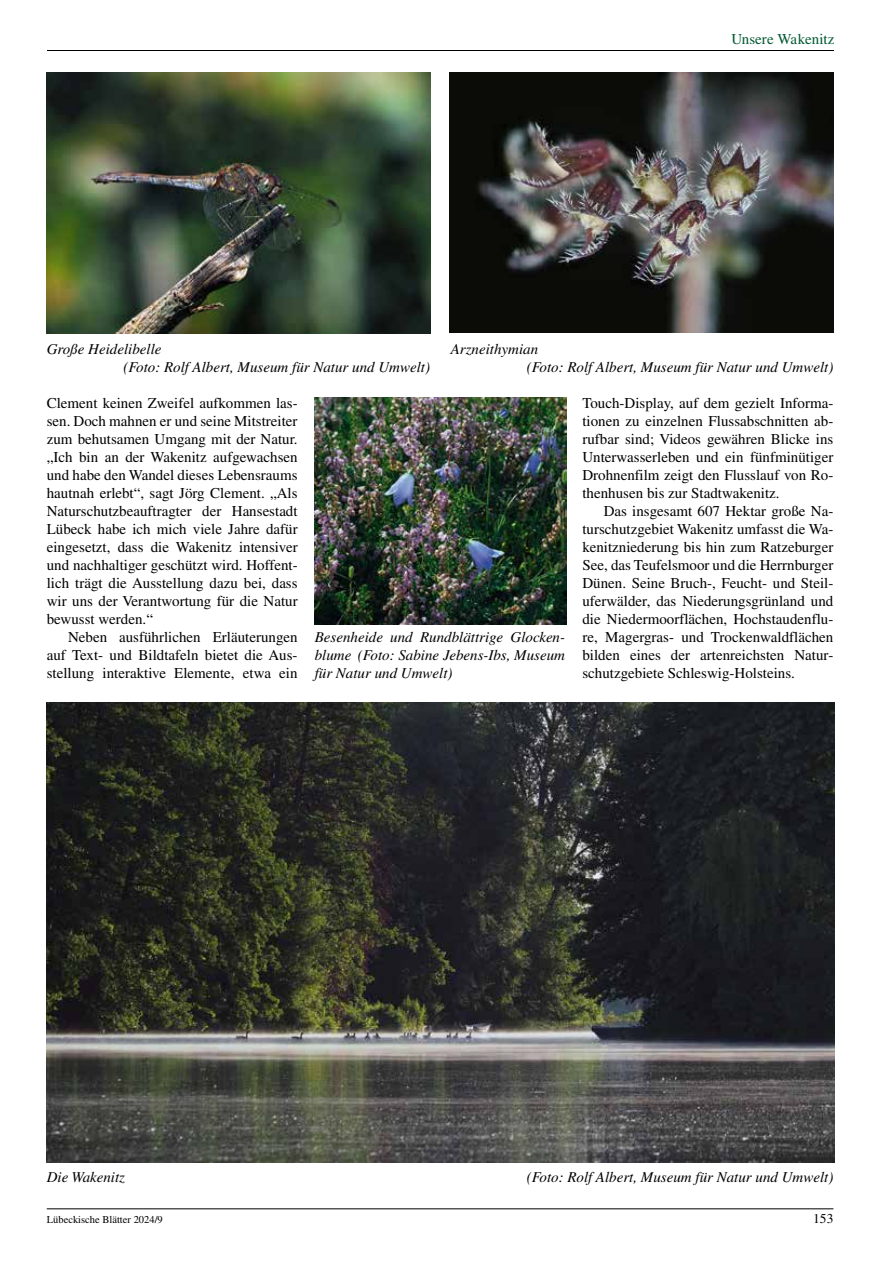
<style>
.page{position:relative;width:893px;height:1263px;background:#fff}
.page>*{position:absolute;margin:0;border:0;box-sizing:border-box;transform-origin:0 0}
.t1{font:15px/18px "Times LT Std";color:#000;text-align:justify}
.t2{font:italic 15px/18px "Times LT Std";color:#000}
.t3{font:15px "Times LT Std";color:#005831}
.t4{font:13.5px "Times LT Std";color:#000}
.t5{font:10.5px "Times LT Std";color:#000}
</style>
<div class="page">
<hr style="left:47px;top:1208px;width:786px;height:1px;background:#000">
<hr style="left:47px;top:50px;width:786px;height:1px;background:#000">
<img style="left:47px;top:702px;width:788px;height:460px">
<img style="left:47px;top:72px;width:383px;height:261px">
<img style="left:315px;top:398px;width:252px;height:226px">
<img style="left:449px;top:72px;width:384px;height:260px">
<p class="t3" style="left:731px;top:31px;width:104px">Unsere Wakenitz</p>
<p class="t2" style="left:124px;top:340px;width:308px;text-indent:-77px">Große Heidelibelle<br>(Foto: Rolf Albert, Museum für Natur und Umwelt)</p>
<p class="t2" style="left:527px;top:340px;width:308px;text-indent:-76px">Arzneithymian<br>(Foto: Rolf Albert, Museum für Natur und Umwelt)</p>
<p class="t1" style="left:47px;top:394px;width:252px">Clement keinen Zweifel aufkommen las&shy;sen. Doch mahnen er und seine Mitstreiter zum behutsamen Umgang mit der Natur. „Ich bin an der Wakenitz aufgewachsen und habe den Wandel dieses Lebensraums hautnah erlebt“, sagt Jörg Clement. „Als Naturschutzbeauftragter der Hansestadt Lübeck habe ich mich viele Jahre dafür eingesetzt, dass die Wakenitz intensiver und nachhaltiger geschützt wird. Hoffent&shy;lich trägt die Ausstellung dazu bei, dass wir uns der Verantwortung für die Natur bewusst werden.“</p>
<p class="t1" style="left:47px;top:628px;width:252px;text-indent:21px">Neben ausführlichen Erläuterungen auf Text- und Bildtafeln bietet die Aus&shy;stellung interaktive Elemente, etwa ein</p>
<p class="t2" style="left:315px;top:628px;width:252px;text-align:justify">Besenheide und Rundblättrige Glocken&shy;blume (Foto: Sabine Jebens-Ibs, Museum für Natur und Umwelt)</p>
<p class="t1" style="left:582px;top:394px;width:252px">Touch-Display, auf dem gezielt Informa&shy;tionen zu einzelnen Flussabschnitten ab&shy;rufbar sind; Videos gewähren Blicke ins Unterwasserleben und ein fünfminütiger Drohnenfilm zeigt den Flusslauf von Ro&shy;thenhusen bis zur Stadtwakenitz.</p>
<p class="t1" style="left:582px;top:502px;width:252px;text-indent:21px">Das insgesamt 607 Hektar große Na&shy;turschutzgebiet Wakenitz umfasst die Wa&shy;kenitzniederung bis hin zum Ratzeburger See, das Teufelsmoor und die Herrnburger Dünen. Seine Bruch-, Feucht- und Steil&shy;uferwälder, das Niederungsgrünland und die Niedermoorflächen, Hochstaudenflu&shy;re, Magergras- und Trockenwaldflächen bilden eines der artenreichsten Natur&shy;schutzgebiete Schleswig-Holsteins.</p>
<p class="t2" style="left:47px;top:1168px;width:80px">Die Wakenitz</p>
<p class="t2" style="left:527px;top:1168px;width:308px">(Foto: Rolf Albert, Museum für Natur und Umwelt)</p>
<p class="t5" style="left:47px;top:1214px;width:118px">Lübeckische Blätter 2024/9</p>
<p class="t4" style="left:813px;top:1211px;width:22px">153</p>
</div>
